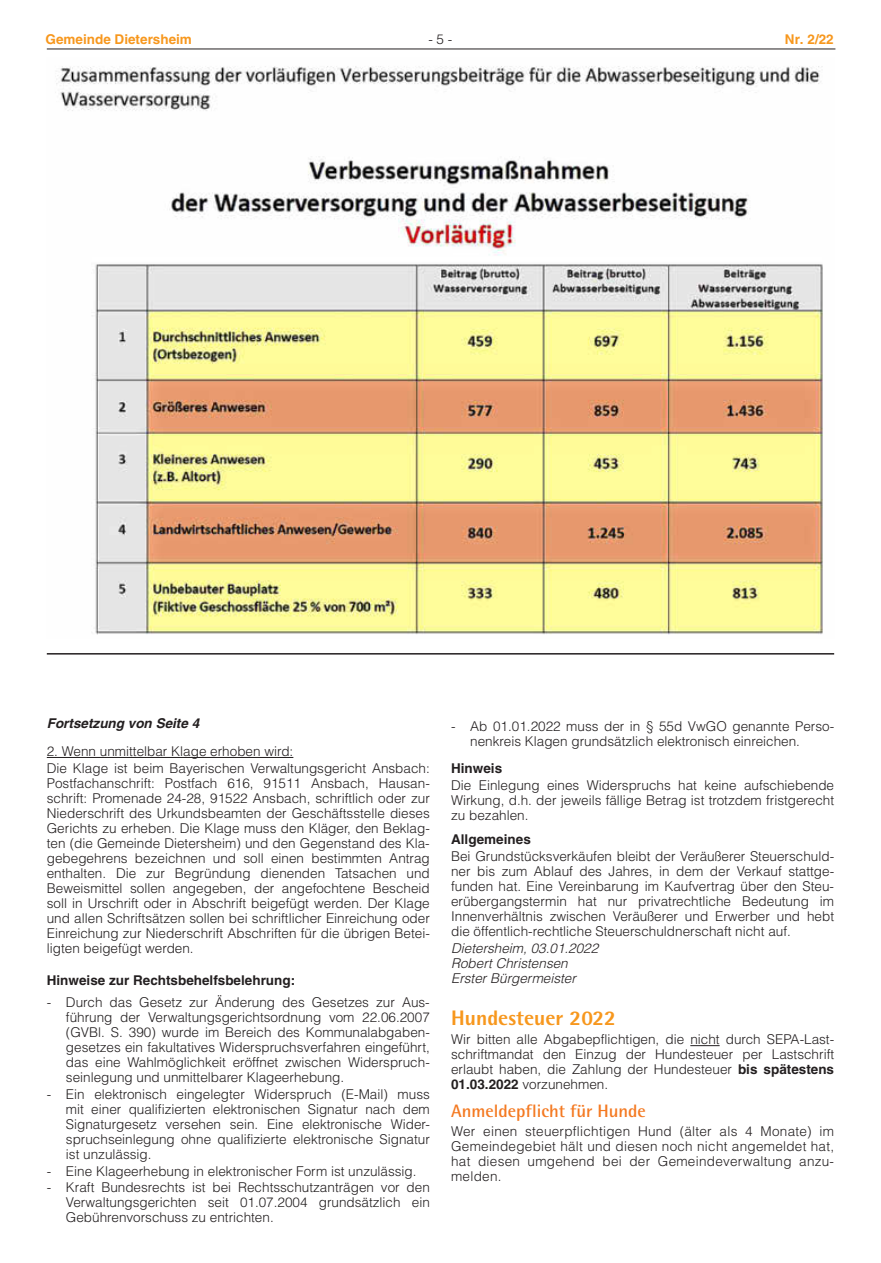
<style>
.page{position:relative;width:881px;height:1263px;background:#fff}
.page>*{position:absolute;margin:0;border:0;box-sizing:border-box;transform-origin:0 0}
.t1{font:800 21px "Agfa Rotis Semisans";color:#f7971d}
.t2{font:700 18px "Agfa Rotis Semisans";color:#f47921}
.t3{font:300 13.5px/15px "Helvetica LT";color:#231f20;text-align:justify}
.t4{font:italic 300 13.5px/15px "Helvetica LT";color:#231f20}
.t5{font:700 13.5px "Helvetica LT";color:#231f20}
.t6{font:700 13.5px "Helvetica LT";color:#f7971d}
.t7{font:italic 700 13.5px "Helvetica LT";color:#231f20}
.s1{font-weight:700}
</style>
<div class="page">
<hr style="left:47px;top:49px;width:788px;height:1px;background:#231f20">
<svg style="left:690px;top:1045px;width:29px;height:1px"></svg>
<hr style="left:47px;top:757px;width:246px;height:1px;background:#231f20">
<img style="left:56px;top:66px;width:767px;height:569px">
<hr style="left:47px;top:653px;width:786px;height:1px;background:#231f20">
<p class="t6" style="left:45px;top:31px;width:148px">Gemeinde Dietersheim</p>
<p class="t3" style="left:428px;top:31px;width:26px">- 5 -</p>
<p class="t6" style="left:784px;top:31px;width:50px">Nr. 2/22</p>
<p class="t7" style="left:47px;top:715px;width:154px">Fortsetzung von Seite 4</p>
<p class="t3" style="left:47px;top:743px;width:384px;line-height:17.1px">2. Wenn unmittelbar Klage erhoben wird:<br>Die Klage ist beim Bayerischen Verwaltungsgericht Ansbach:</p>
<p class="t3" style="left:47px;top:776px;width:384px">Postfachanschrift: Postfach 616, 91511 Ansbach, Hausan&shy;schrift: Promenade 24-28, 91522 Ansbach, schriftlich oder zur Niederschrift des Urkundsbeamten der Geschäftsstelle dieses Gerichts zu erheben. Die Klage muss den Kläger, den Beklag&shy;ten (die Gemeinde Dietersheim) und den Gegenstand des Kla&shy;gebegehrens bezeichnen und soll einen bestimmten Antrag enthalten. Die zur Begründung dienenden Tatsachen und Beweismittel sollen angegeben, der angefochtene Bescheid soll in Urschrift oder in Abschrift beigefügt werden. Der Klage und allen Schriftsätzen sollen bei schriftlicher Einreichung oder Einreichung zur Niederschrift Abschriften für die übrigen Betei&shy;ligten beigefügt werden.</p>
<p class="t5" style="left:47px;top:972px;width:250px">Hinweise zur Rechtsbehelfsbelehrung:</p>
<p class="t3" style="left:66px;top:995px;width:365px;text-indent:-19px">- Durch das Gesetz zur Änderung des Gesetzes zur Aus&shy;führung der Verwaltungsgerichtsordnung vom 22.06.2007 (GVBl. S. 390) wurde im Bereich des Kommunalabgaben&shy;gesetzes ein fakultatives Widerspruchsverfahren eingeführt, das eine Wahlmöglichkeit eröffnet zwischen Widerspruch&shy;seinlegung und unmittelbarer Klageerhebung.</p>
<p class="t3" style="left:66px;top:1086px;width:365px;text-indent:-19px">- Ein elektronisch eingelegter Widerspruch (E-Mail) muss mit einer qualifizierten elektronischen Signatur nach dem Signaturgesetz versehen sein. Eine elektronische Wider&shy;spruchseinlegung ohne qualifizierte elektronische Signatur ist unzulässig.</p>
<p class="t3" style="left:47px;top:1163px;width:371px">- Eine Klageerhebung in elektronischer Form ist unzulässig.</p>
<p class="t3" style="left:66px;top:1180px;width:365px;text-indent:-19px">- Kraft Bundesrechts ist bei Rechtsschutzanträgen vor den Verwaltungsgerichten seit 01.07.2004 grundsätzlich ein Gebührenvorschuss zu entrichten.</p>
<p class="t3" style="left:470px;top:719px;width:365px;text-indent:-19px">- Ab 01.01.2022 muss der in § 55d VwGO genannte Perso&shy;nenkreis Klagen grundsätzlich elektronisch einreichen.</p>
<p class="t5" style="left:451px;top:760px;width:53px">Hinweis</p>
<p class="t3" style="left:451px;top:777px;width:384px">Die Einlegung eines Widerspruchs hat keine aufschiebende Wirkung, d.h. der jeweils fällige Betrag ist trotzdem fristgerecht zu bezahlen.</p>
<p class="t5" style="left:451px;top:830px;width:81px">Allgemeines</p>
<p class="t3" style="left:451px;top:848px;width:384px">Bei Grundstücksverkäufen bleibt der Veräußerer Steuerschuld&shy;ner bis zum Ablauf des Jahres, in dem der Verkauf stattge&shy;funden hat. Eine Vereinbarung im Kaufvertrag über den Steu&shy;erübergangstermin hat nur privatrechtliche Bedeutung im Innenverhältnis zwischen Veräußerer und Erwerber und hebt die öffentlich-rechtliche Steuerschuldnerschaft nicht auf.</p>
<p class="t4" style="left:451px;top:940px;width:149px">Dietersheim, 03.01.2022<br>Robert Christensen<br>Erster Bürgermeister</p>
<h1 class="t1" style="left:451px;top:1004px;width:166px">Hundesteuer 2022</h1>
<p class="t3" style="left:451px;top:1032px;width:384px">Wir bitten alle Abgabepflichtigen, die nicht durch SEPA-Last&shy;schriftmandat den Einzug der Hundesteuer per Lastschrift erlaubt haben, die Zahlung der Hundesteuer <span class="s1">bis spätestens 01.03.2022</span> vorzunehmen.</p>
<h2 class="t2" style="left:451px;top:1099px;width:196px">Anmeldepflicht für Hunde</h2>
<p class="t3" style="left:451px;top:1123px;width:384px">Wer einen steuerpflichtigen Hund (älter als 4 Monate) im Gemeindegebiet hält und diesen noch nicht angemeldet hat, hat diesen umgehend bei der Gemeindeverwaltung anzu&shy;melden.</p>
</div>
